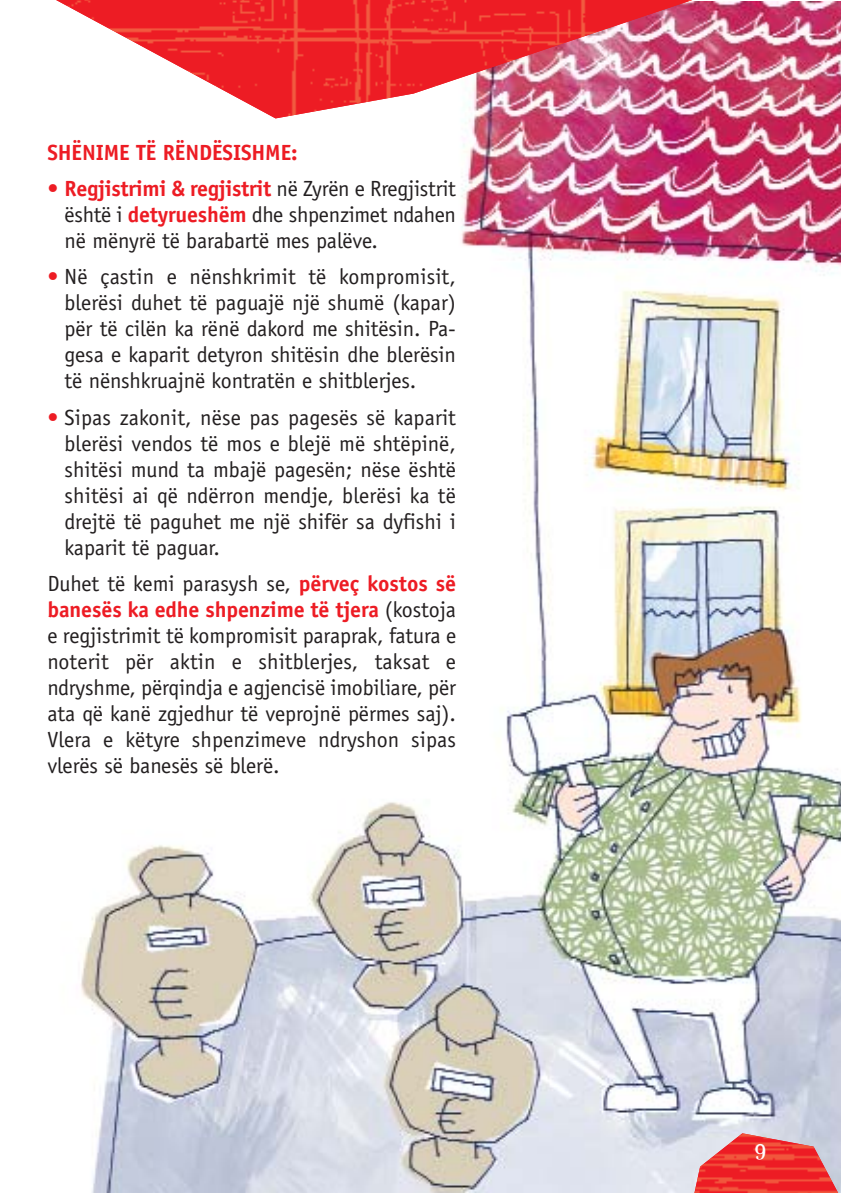
<style>
.page{position:relative;width:841px;height:1193px;background:#fff}
.page>*{position:absolute;margin:0;border:0;box-sizing:border-box;transform-origin:0 0}
.t1{font:22px/26px "Officina Sans";letter-spacing:-.005em;color:#231f20;text-align:justify}
.t2{font:700 22px "Officina Sans";letter-spacing:-.005em;color:#ed1c24}
.t3{font:20px "Amplifier Light Extensions";color:#fff}
.s1{color:#ed1c24}
.s2{font-weight:700;color:#ed1c24}
</style>
<div class="page">
<img style="left:81px;top:2px;width:759px;height:1190px">
<img style="left:687px;top:1133px;width:153px;height:59px">
<img style="left:56px;top:0;width:714px;height:118px">
<p class="t2" style="left:47px;top:144px;width:252px">SHËNIME TË RËNDËSISHME:</p>
<p class="t1" style="left:65px;top:177px;width:392px;text-indent:-17px"><span class="s1">•</span> <span class="s2">Regjistrimi &amp; regjistrit</span> në Zyrën e Rregjistrit është i <span class="s2">detyrueshëm</span> dhe shpenzimet ndahen në mënyrë të barabartë mes palëve.</p>
<p class="t1" style="left:65px;top:265px;width:392px;text-indent:-17px"><span class="s1">•</span> Në çastin e nënshkrimit të kompromisit, blerësi duhet të paguajë një shumë (kapar) për të cilën ka rënë dakord me shitësin. Pa&shy;gesa e kaparit detyron shitësin dhe blerësin të nënshkruajnë kontratën e shitblerjes.</p>
<p class="t1" style="left:65px;top:406px;width:392px;text-indent:-17px"><span class="s1">•</span> Sipas zakonit, nëse pas pagesës së kaparit blerësi vendos të mos e blejë më shtëpinë, shitësi mund ta mbajë pagesën; nëse është shitësi ai që ndërron mendje, blerësi ka të drejtë të paguhet me një shifër sa dyfishi i kaparit të paguar.</p>
<p class="t1" style="left:47px;top:572px;width:410px">Duhet të kemi parasysh se, <span class="s2">përveç kostos së banesës ka edhe shpenzime të tjera</span> (kostoja e regjistrimit të kompromisit paraprak, fatura e noterit për aktin e shitblerjes, taksat e ndryshme, përqindja e agjencisë imobiliare, për ata që kanë zgjedhur të veprojnë përmes saj).<br>Vlera e këtyre shpenzimeve ndryshon sipas vlerës së banesës së blerë.</p>
<p class="t3" style="left:753px;top:1141px;width:14px">9</p>
</div>
